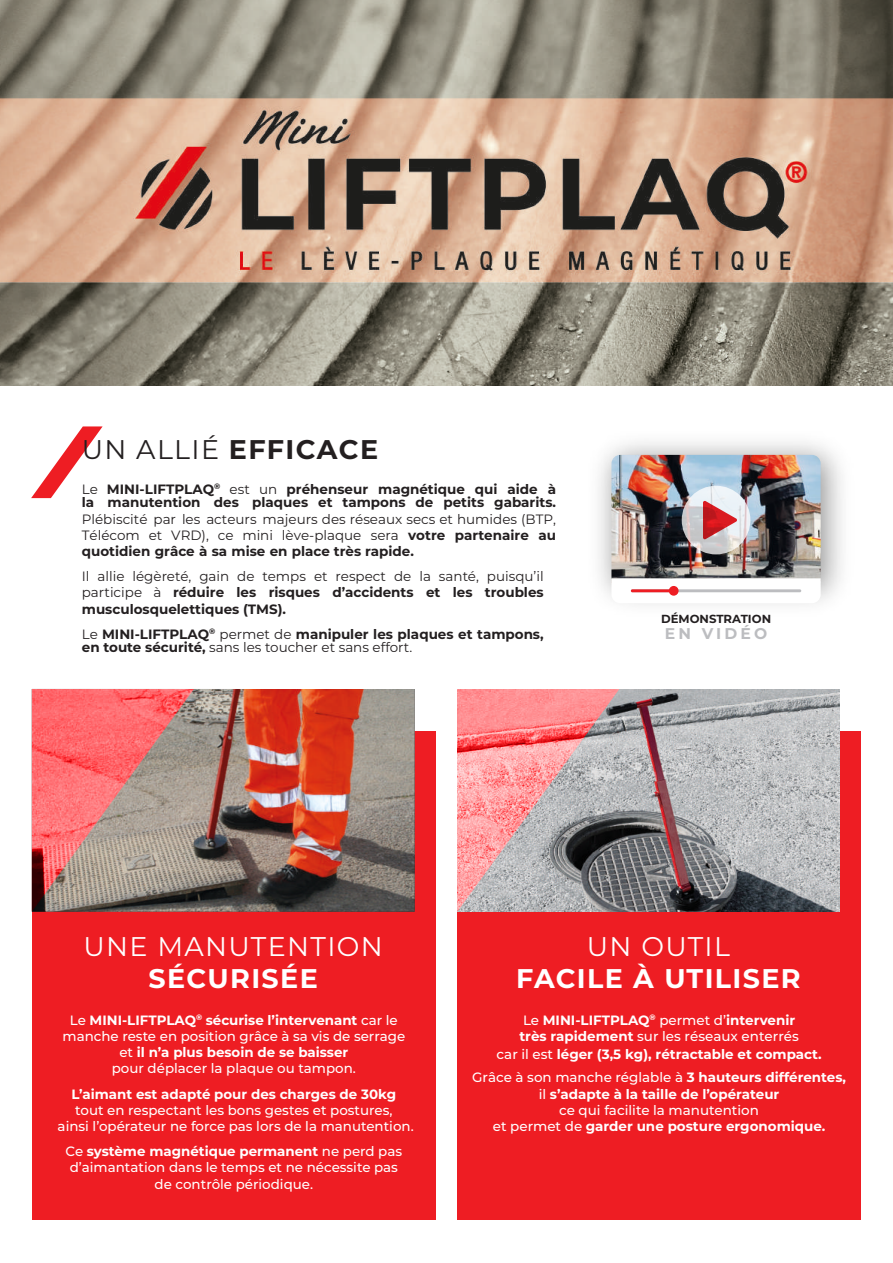
<style>
.page{position:relative;width:893px;height:1263px;background:#fff}
.page>*{position:absolute;margin:0;border:0;box-sizing:border-box;transform-origin:0 0}
.t1{font:700 27px "Montserrat";letter-spacing:.05em;color:#fff}
.t2{font:27px "Montserrat";letter-spacing:.05em;color:#fff}
.t3{font:700 27px "Montserrat";letter-spacing:.05em;color:#231f20}
.t4{font:700 15.6px "Montserrat";letter-spacing:.2em;color:#bcbdc0}
.t5{font:700 13.5px/16.2px "Montserrat";color:#231f20}
.t6{font:500 13.5px/16.2px "Montserrat";color:#fff;text-align:center}
.t7{font:700 13.5px/16.2px "Montserrat";color:#fff;text-align:center}
.t8{font:13.5px/16.2px "Montserrat";color:#231f20;text-align:justify}
.t9{font:700 11.7px "Montserrat";color:#231f20}
.s1{font-weight:400}
.s2{font-weight:700}
.s3{font-weight:500}
</style>
<div class="page">
<div style="left:457px;top:731px;width:404px;height:488px;background:#ee1d23"></div>
<img style="left:611px;top:455px;width:210px;height:123px">
<svg style="left:682px;top:486px;width:68px;height:68px;background:#dbdcde"></svg>
<svg style="left:703px;top:501px;width:34px;height:38px"></svg>
<svg style="left:611px;top:578px;width:210px;height:25px"></svg>
<hr style="left:631px;top:589px;width:170px;height:3px;background:#bcbdc0">
<hr style="left:631px;top:589px;width:44px;height:3px;background:#ee1d23">
<div style="left:669px;top:586px;width:10px;height:10px;background:#ee1d23;border-radius:50%"></div>
<svg style="left:31px;top:426px;width:72px;height:72px"></svg>
<img style="left:0;top:0;width:893px;height:386px">
<div style="left:32px;top:731px;width:404px;height:488px;background:#ee1d23"></div>
<img style="left:194px;top:689px;width:221px;height:223px">
<svg style="left:32px;top:689px;width:162px;height:223px;background:#cb7c79"></svg>
<img style="left:619px;top:689px;width:220px;height:223px">
<svg style="left:457px;top:689px;width:162px;height:223px;background:#d0999b"></svg>
<h1 class="t3" style="left:82px;top:430px;width:298px"><span class="s1">UN ALLIÉ</span> EFFICACE</h1>
<p class="t5" style="left:82px;top:481px;width:476px;line-height:14px"><span class="s1">Le</span> MINI-LIFTPLAQ<sup>®</sup> <span class="s1">est un</span> préhenseur magnétique qui aide à la manutention des plaques et tampons de petits gabarits.</p>
<p class="t8" style="left:82px;top:510px;width:476px">Plébiscité par les acteurs majeurs des réseaux secs et humides (BTP, Télécom et VRD), ce mini lève-plaque sera <span class="s2">votre partenaire au quotidien grâce à sa mise en place très rapide.</span></p>
<p class="t5" style="left:82px;top:568px;width:463px;text-align:justify"><span class="s1">Il allie légèreté, gain de temps et respect de la santé, puisqu’il participe à</span> réduire les risques d’accidents et les troubles musculosquelettiques (TMS).</p>
<p class="t5" style="left:82px;top:627px;width:463px;line-height:13.4px"><span class="s1">Le</span> MINI-LIFTPLAQ<sup>®</sup> <span class="s1">permet de</span> manipuler les plaques et tampons, en toute sécurité, <span class="s1">sans les toucher et sans effort.</span></p>
<p class="t9" style="left:661px;top:611px;width:112px">DÉMONSTRATION</p>
<p class="t4" style="left:665px;top:622px;width:104px">EN VIDÉO</p>
<h1 class="t2" style="left:84px;top:927px;width:301px">UNE MANUTENTION</h1>
<h1 class="t1" style="left:149px;top:959px;width:171px">SÉCURISÉE</h1>
<p class="t6" style="left:62px;top:1011px;width:344px">Le <span class="s2">MINI-LIFTPLAQ</span><sup>®</sup> <span class="s2">sécurise l’intervenant</span> car le manche reste en position grâce à sa vis de serrage et <span class="s2">il n’a plus besoin de se baisser<br></span>pour déplacer la plaque ou tampon.</p>
<p class="t7" style="left:72px;top:1085px;width:326px">L’aimant est adapté pour des charges de 30kg</p>
<p class="t6" style="left:58px;top:1101px;width:358px">tout en respectant les bons gestes et postures,<br>ainsi l’opérateur ne force pas lors de la manutention.</p>
<p class="t6" style="left:66px;top:1143px;width:338px">Ce <span class="s2">système magnétique permanent</span> ne perd pas d’aimantation dans le temps et ne nécessite pas de contrôle périodique.</p>
<h1 class="t2" style="left:587px;top:927px;width:145px">UN OUTIL</h1>
<h1 class="t1" style="left:516px;top:959px;width:286px">FACILE À UTILISER</h1>
<p class="t7" style="left:519px;top:1011px;width:281px;text-align:left"><span class="s3">Le</span> MINI-LIFTPLAQ<sup>®</sup> <span class="s3">permet d’</span>intervenir très rapidement <span class="s3">sur les réseaux enterrés</span></p>
<p class="t7" style="left:472px;top:1042px;width:375px;line-height:23px"><span class="s3">car il est</span> léger (3,5 kg), rétractable et compact.<br><span class="s3">Grâce à son manche réglable à</span> 3 hauteurs différentes,</p>
<p class="t7" style="left:493px;top:1085px;width:334px"><span class="s3">il</span> s’adapte à la taille de l’opérateur<br><span class="s3">ce qui facilite la manutention<br>et permet de</span> garder une posture ergonomique.</p>
</div>
